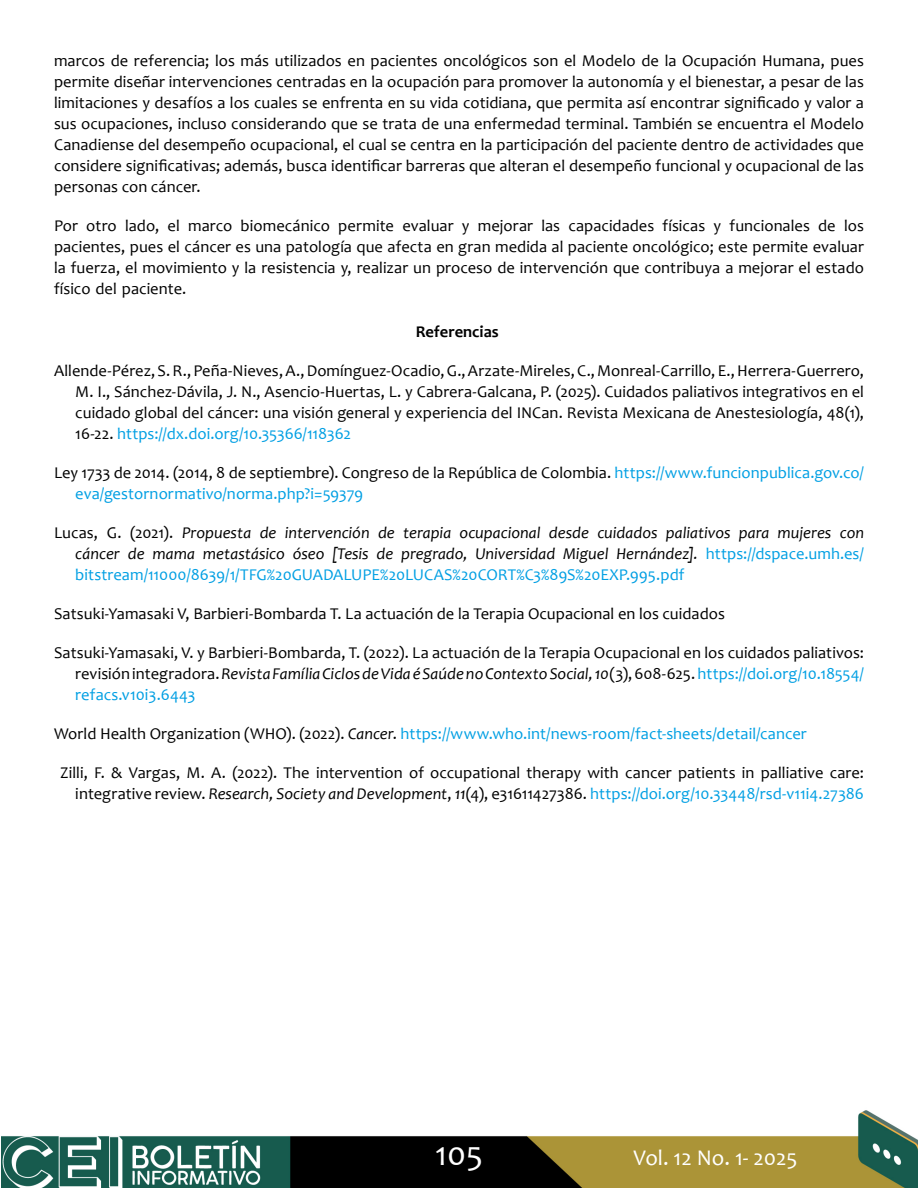
<style>
.page{position:relative;width:918px;height:1188px;background:#fff}
.page>*{position:absolute;margin:0;border:0;box-sizing:border-box;transform-origin:0 0}
.t1{font:34.5px "Candara";color:#fff}
.t2{font:22.5px "Candara";color:#fff}
.t3{font:16.5px/21px "Candara";color:#000;text-align:justify}
.t4{font:italic 16.5px/21px "Candara";color:#000;text-align:justify}
.t5{font:16.5px/21px "Candara";letter-spacing:.005em;color:#009fe3}
.t6{font:700 16.5px "Candara";color:#000}
.s1{color:#009fe3}
.s2{color:#000}
.s3{font-style:normal}
.s4{font-style:normal;color:#009fe3}
.s5{font-style:italic}
.s6{font-style:italic;color:#000}
</style>
<div class="page">
<img style="left:1px;top:1110px;width:917px;height:78px">
<p class="t3" style="left:54px;top:50px;width:812px">marcos de referencia; los más utilizados en pacientes oncológicos son el Modelo de la Ocupación Humana, pues permite diseñar intervenciones centradas en la ocupación para promover la autonomía y el bienestar, a pesar de las limitaciones y desafíos a los cuales se enfrenta en su vida cotidiana, que permita así encontrar significado y valor a sus ocupaciones, incluso considerando que se trata de una enfermedad terminal. También se encuentra el Modelo Canadiense del desempeño ocupacional, el cual se centra en la participación del paciente dentro de actividades que considere significativas; además, busca identificar barreras que alteran el desempeño funcional y ocupacional de las personas con cáncer.</p>
<p class="t3" style="left:54px;top:215px;width:812px">Por otro lado, el marco biomecánico permite evaluar y mejorar las capacidades físicas y funcionales de los pacientes, pues el cáncer es una patología que afecta en gran medida al paciente oncológico; este permite evaluar la fuerza, el movimiento y la resistencia y, realizar un proceso de intervención que contribuya a mejorar el estado físico del paciente.</p>
<p class="t6" style="left:416px;top:321px;width:85px">Referencias</p>
<p class="t3" style="left:75px;top:360px;width:790px;text-indent:-21px">Allende-Pérez, S. R., Peña-Nieves, A., Domínguez-Ocadio, G., Arzate-Mireles, C., Monreal-Carrillo, E., Herrera-Guerrero, M. I., Sánchez-Dávila, J. N., Asencio-Huertas, L. y Cabrera-Galcana, P. (2025). Cuidados paliativos integrativos en el cuidado global del cáncer: una visión general y experiencia del INCan. Revista Mexicana de Anestesiología, 48(1), 16-22. <span class="s1">https://dx.doi.org/10.35366/118362</span></p>
<p class="t5" style="left:75px;top:462px;width:790px;text-indent:-21px"><span class="s2">Ley 1733 de 2014. (2014, 8 de septiembre). Congreso de la República de Colombia.</span> https://www.funcionpublica.gov.co/ eva/gestornormativo/norma.php?i=59379</p>
<p class="t4" style="left:75px;top:522px;width:790px;text-indent:-21px"><span class="s3">Lucas, G. (2021).</span> Propuesta de intervención de terapia ocupacional desde cuidados paliativos para mujeres con cáncer de mama metastásico óseo [Tesis de pregrado, Universidad Miguel Hernández]. <span class="s4">https://dspace.umh.es/ bitstream/11000/8639/1/TFG%20GUADALUPE%20LUCAS%20CORT%C3%89S%20EXP.995.pdf</span></p>
<p class="t3" style="left:54px;top:603px;width:672px">Satsuki-Yamasaki V, Barbieri-Bombarda T. La actuación de la Terapia Ocupacional en los cuidados</p>
<p class="t3" style="left:75px;top:642px;width:790px;text-indent:-21px">Satsuki-Yamasaki, V. y Barbieri-Bombarda, T. (2022). La actuación de la Terapia Ocupacional en los cuidados paliativos: revisión integradora. <span class="s5">Revista Família Ciclos de Vida é Saúde no Contexto Social, 10</span>(3), 608-625. <span class="s1">https://doi.org/10.18554/ refacs.v10i3.6443</span></p>
<p class="t5" style="left:54px;top:723px;width:754px"><span class="s2">World Health Organization (WHO). (2022).</span> <span class="s6">Cancer</span><span class="s2">.</span> https://www.who.int/news-room/fact-sheets/detail/cancer</p>
<p class="t3" style="left:60px;top:762px;width:805px;text-align:right">Zilli, F. &amp; Vargas, M. A. (2022). The intervention of occupational therapy with cancer patients in palliative care: integrative review. <span class="s5">Research, Society and Development</span>, <span class="s5">11</span>(4), e31611427386. <span class="s1">https://doi.org/10.33448/rsd-v11i4.27386</span></p>
<h1 class="t1" style="left:435px;top:1132px;width:49px">105</h1>
<h2 class="t2" style="left:634px;top:1144px;width:166px">Vol. 12 No. 1- 2025</h2>
</div>
